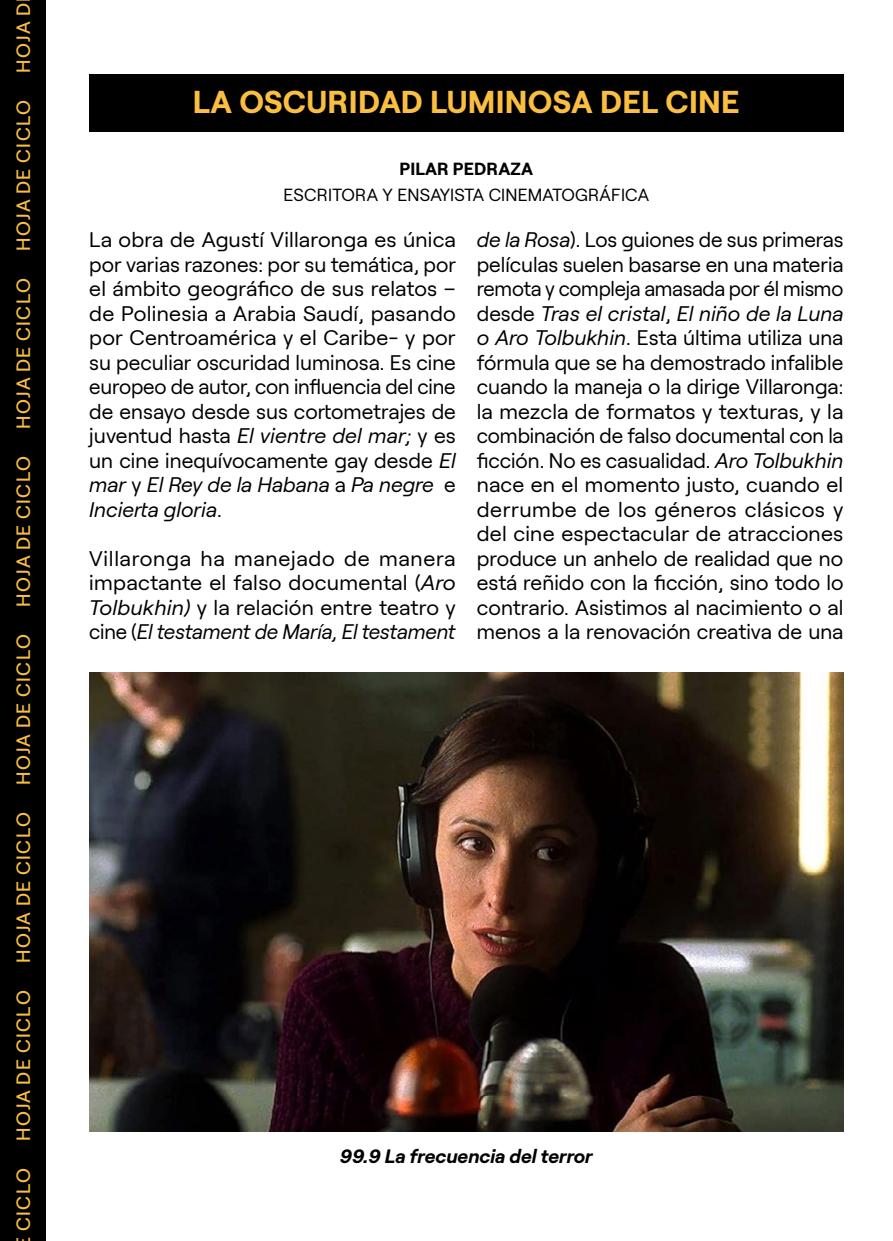
<style>
.page{position:relative;width:893px;height:1241px;background:#fff}
.page>*{position:absolute;margin:0;border:0;box-sizing:border-box;transform-origin:0 0}
.t1{font:700 31.5px "Roobert";letter-spacing:.01em;color:#fabe41}
.t2{font:21px/24.5px "Roobert";color:#000;text-align:justify}
.t3{font:500 19.25px "Roobert";letter-spacing:.08em;color:#fabe41}
.INDICE_nivel1_NUEVO{font:italic 700 19.25px "Roobert";color:#000}
.t4{font:17.5px "Roobert";letter-spacing:.01em;color:#000}
.t5{font:700 17.5px "Roobert";letter-spacing:.01em;color:#000}
.s1{font-style:italic}
</style>
<div class="page">
<div style="left:0;top:0;width:45px;height:1240px;background:#000"></div>
<img style="left:89px;top:672px;width:754px;height:458px">
<div style="left:89px;top:74px;width:754px;height:57px;background:#000"></div>
<p class="t3" style="left:9px;top:73px;width:71px;rotate:-90deg">HOJA D</p>
<p class="t3" style="left:9px;top:250px;width:152px;rotate:-90deg">HOJA DE CICLO</p>
<p class="t3" style="left:9px;top:428px;width:152px;rotate:-90deg">HOJA DE CICLO</p>
<p class="t3" style="left:9px;top:606px;width:152px;rotate:-90deg">HOJA DE CICLO</p>
<p class="t3" style="left:9px;top:784px;width:152px;rotate:-90deg">HOJA DE CICLO</p>
<p class="t3" style="left:9px;top:962px;width:152px;rotate:-90deg">HOJA DE CICLO</p>
<p class="t3" style="left:9px;top:1140px;width:152px;rotate:-90deg">HOJA DE CICLO</p>
<p class="t3" style="left:9px;top:1231px;width:65px;rotate:-90deg">CICLO</p>
<p class="t1" style="left:193px;top:78px;width:548px">LA OSCURIDAD LUMINOSA DEL CINE</p>
<p class="t5" style="left:400px;top:155px;width:135px">PILAR PEDRAZA</p>
<p class="t4" style="left:284px;top:182px;width:367px">ESCRITORA Y ENSAYISTA CINEMATOGRÁFICA</p>
<p class="t2" style="left:89px;top:226px;width:368px">La obra de Agustí Villaronga es única por varias razones: por su temática, por el ámbito geográfico de sus relatos – de Polinesia a Arabia Saudí, pasando por Centroamérica y el Caribe- y por su peculiar oscuridad luminosa. Es cine europeo de autor, con influencia del cine de ensayo desde sus cortometrajes de juventud hasta <span class="s1">El vientre del mar;</span> y es un cine inequívocamente gay desde <span class="s1">El mar</span> y <span class="s1">El Rey de la Habana</span> a <span class="s1">Pa negre</span> e <span class="s1">Incierta gloria</span>.</p>
<p class="t2" style="left:89px;top:544px;width:368px">Villaronga ha manejado de manera impactante el falso documental (<span class="s1">Aro Tolbukhin)</span> y la relación entre teatro y cine (<span class="s1">El testament de María, El testament</span></p>
<p class="t2" style="left:477px;top:226px;width:368px"><span class="s1">de la Rosa</span>). Los guiones de sus primeras películas suelen basarse en una materia remota y compleja amasada por él mismo desde <span class="s1">Tras el cristal</span>, <span class="s1">El niño de la Luna o Aro Tolbukhin</span>. Esta última utiliza una fórmula que se ha demostrado infalible cuando la maneja o la dirige Villaronga: la mezcla de formatos y texturas, y la combinación de falso documental con la ficción. No es casualidad. <span class="s1">Aro Tolbukhin </span>nace en el momento justo, cuando el derrumbe de los géneros clásicos y del cine espectacular de atracciones produce un anhelo de realidad que no está reñido con la ficción, sino todo lo contrario. Asistimos al nacimiento o al menos a la renovación creativa de una</p>
<p class="INDICE_nivel1_NUEVO" style="left:340px;top:1141px;width:254px">99.9 La frecuencia del terror</p>
</div>
